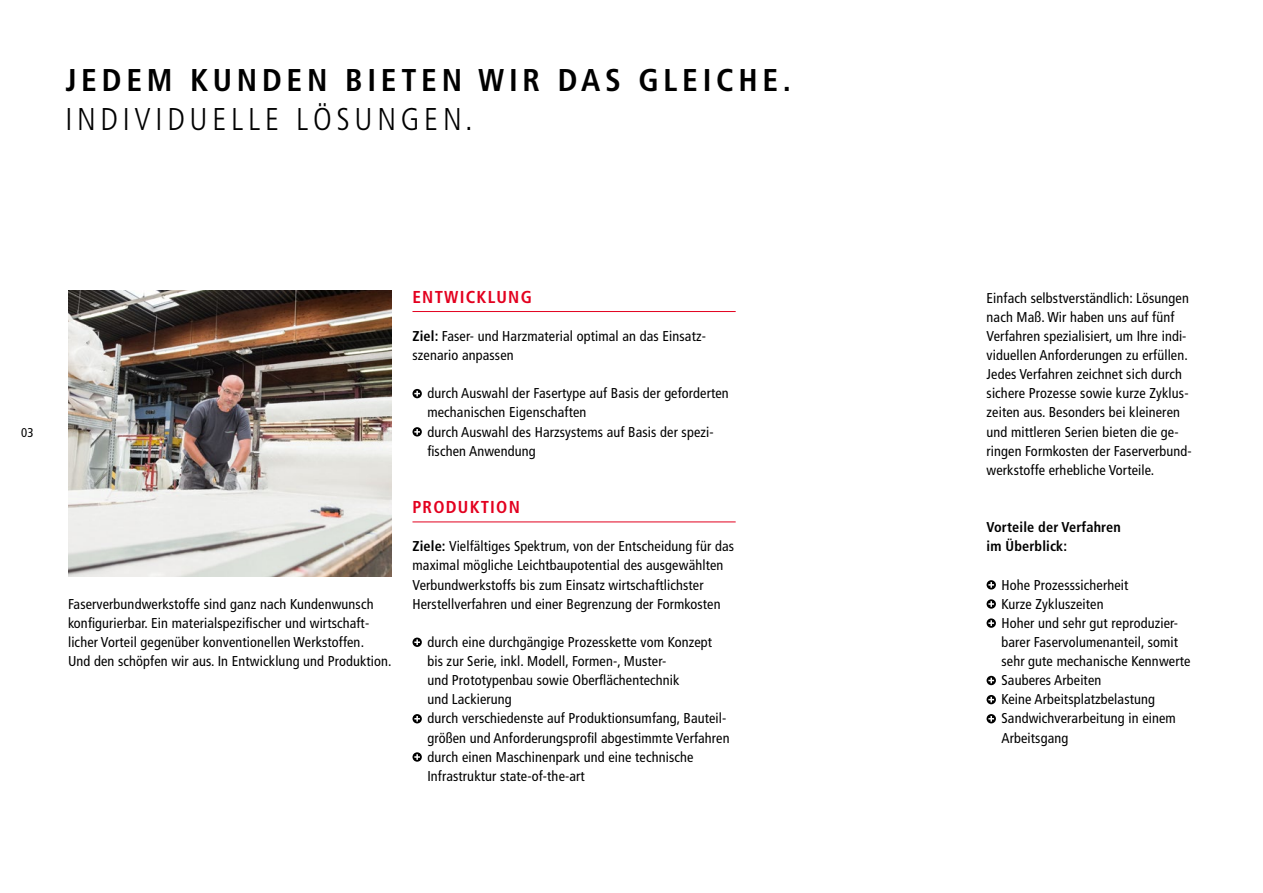
<style>
.page{position:relative;width:1263px;height:893px;background:#fff}
.page>*{position:absolute;margin:0;border:0;box-sizing:border-box;transform-origin:0 0}
.t1{font:700 condensed 31.5px "Frutiger LT";letter-spacing:.15em;color:#000}
.t2{font:300 condensed 31.5px "Frutiger LT";letter-spacing:.15em;color:#000}
.t3{font:700 condensed 17.25px "Frutiger LT";letter-spacing:.07em;color:#e3001f}
.t4{font:condensed 14.25px/19px "Frutiger LT";letter-spacing:.01em;color:#000}
.t5{font:700 condensed 14.25px/19px "Frutiger LT";letter-spacing:.01em;color:#000}
.t6{font:condensed 12.75px "Frutiger LT";color:#000}
.s1{font-weight:700}
</style>
<div class="page">
<svg style="left:986px;top:580px;width:10px;height:10px"></svg>
<svg style="left:988px;top:582px;width:6px;height:6px"></svg>
<svg style="left:986px;top:599px;width:10px;height:10px"></svg>
<svg style="left:988px;top:601px;width:6px;height:6px"></svg>
<svg style="left:986px;top:618px;width:10px;height:10px"></svg>
<svg style="left:988px;top:620px;width:6px;height:6px"></svg>
<svg style="left:986px;top:676px;width:10px;height:9px"></svg>
<svg style="left:988px;top:678px;width:6px;height:5px"></svg>
<svg style="left:986px;top:695px;width:10px;height:9px"></svg>
<svg style="left:988px;top:697px;width:6px;height:5px"></svg>
<svg style="left:986px;top:714px;width:10px;height:9px"></svg>
<svg style="left:988px;top:716px;width:6px;height:6px"></svg>
<img style="left:68px;top:290px;width:323px;height:287px">
<hr style="left:412px;top:522px;width:324px;height:1px;background:#e3001f">
<svg style="left:412px;top:638px;width:10px;height:9px"></svg>
<svg style="left:414px;top:639px;width:6px;height:6px"></svg>
<svg style="left:412px;top:714px;width:10px;height:9px"></svg>
<svg style="left:414px;top:716px;width:6px;height:6px"></svg>
<svg style="left:412px;top:752px;width:10px;height:10px"></svg>
<svg style="left:414px;top:754px;width:6px;height:6px"></svg>
<hr style="left:412px;top:311px;width:324px;height:1px;background:#e3001f">
<svg style="left:412px;top:389px;width:10px;height:9px"></svg>
<svg style="left:414px;top:391px;width:6px;height:5px"></svg>
<svg style="left:412px;top:427px;width:10px;height:10px"></svg>
<svg style="left:414px;top:429px;width:6px;height:6px"></svg>
<h1 class="t1" style="left:65px;top:62px;width:727px">JEDEM KUNDEN BIETEN WIR DAS GLEICHE.</h1>
<h1 class="t2" style="left:65px;top:101px;width:409px">INDIVIDUELLE LÖSUNGEN.</h1>
<p class="t6" style="left:21px;top:425px;width:14px">03</p>
<p class="t4" style="left:68px;top:594px;width:325px">Faserverbundwerkstoffe sind ganz nach Kundenwunsch konfigurierbar. Ein materialspezifischer und wirtschaft&shy;licher Vorteil gegenüber konventionellen Werkstoffen.<br>Und den schöpfen wir aus. In Entwicklung und Produktion.</p>
<p class="t3" style="left:412px;top:286px;width:121px">ENTWICKLUNG</p>
<p class="t4" style="left:412px;top:327px;width:294px"><span class="s1">Ziel:</span> Faser- und Harzmaterial optimal an das Einsatz&shy;szenario anpassen</p>
<p class="t4" style="left:427px;top:384px;width:303px">durch Auswahl der Fasertype auf Basis der geforderten mechanischen Eigenschaften<br>durch Auswahl des Harzsystems auf Basis der spezi&shy;fischen Anwendung</p>
<p class="t3" style="left:412px;top:497px;width:109px">PRODUKTION</p>
<p class="t4" style="left:412px;top:537px;width:323px"><span class="s1">Ziele:</span> Vielfältiges Spektrum, von der Entscheidung für das maximal mögliche Leichtbaupotential des ausgewählten Verbundwerkstoffs bis zum Einsatz wirtschaftlichster Herstellverfahren und einer Begrenzung der Formkosten</p>
<p class="t4" style="left:427px;top:633px;width:304px">durch eine durchgängige Prozesskette vom Konzept bis zur Serie, inkl. Modell, Formen-, Muster-<br>und Prototypenbau sowie Oberflächentechnik<br>und Lackierung<br>durch verschiedenste auf Produktionsumfang, Bauteil&shy;größen und Anforderungsprofil abgestimmte Verfahren durch einen Maschinenpark und eine technische Infrastruktur state-of-the-art</p>
<p class="t4" style="left:986px;top:288px;width:207px">Einfach selbstverständlich: Lösungen nach Maß. Wir haben uns auf fünf Verfahren spezialisiert, um Ihre indi&shy;viduellen Anforderungen zu erfüllen.<br>Jedes Verfahren zeichnet sich durch sichere Prozesse sowie kurze Zyklus&shy;zeiten aus. Besonders bei kleineren und mittleren Serien bieten die ge&shy;ringen Formkosten der Faserverbund&shy;werkstoffe erhebliche Vorteile.</p>
<p class="t5" style="left:986px;top:518px;width:136px">Vorteile der Verfahren im Überblick:</p>
<p class="t4" style="left:1001px;top:575px;width:190px">Hohe Prozesssicherheit<br>Kurze Zykluszeiten<br>Hoher und sehr gut reproduzier&shy;barer Faservolumenanteil, somit sehr gute mechanische Kennwerte<br>Sauberes Arbeiten<br>Keine Arbeitsplatzbelastung<br>Sandwichverarbeitung in einem<br>Arbeitsgang</p>
</div>
